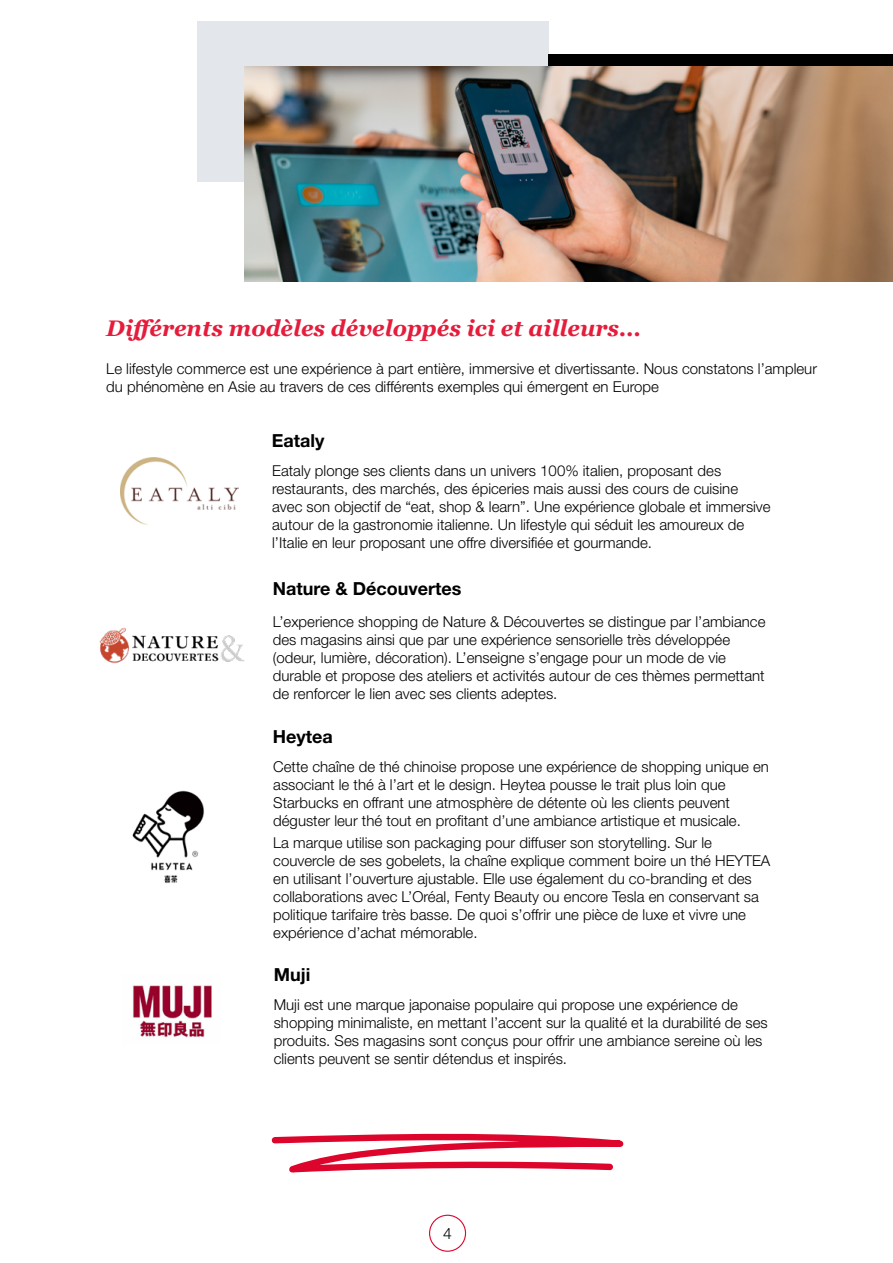
<style>
.page{position:relative;width:893px;height:1263px;background:#fff}
.page>*{position:absolute;margin:0;border:0;box-sizing:border-box;transform-origin:0 0}
.t1{font:italic 700 22.5px "Georgia";color:#e51c3b}
.t2{font:700 18px "Helvetica Neue LT Pro";color:#000}
.t3{font:300 15.75px "Helvetica Neue LT Std";color:#000}
.t4{font:300 15px/18px "Helvetica Neue LT Std";color:#000}
</style>
<div class="page">
<div style="left:429px;top:1215px;width:37px;height:37px;border:1px solid #dd052b;border-radius:50%"></div>
<svg style="left:271px;top:1133px;width:353px;height:39px"></svg>
<div style="left:197px;top:21px;width:352px;height:151px;background:#e3e7eb"></div>
<div style="left:549px;top:54px;width:344px;height:25px;background:#000"></div>
<img style="left:244px;top:67px;width:649px;height:214px">
<img style="left:120px;top:458px;width:118px;height:66px">
<img style="left:132px;top:790px;width:72px;height:93px">
<img style="left:132px;top:984px;width:80px;height:54px">
<img style="left:99px;top:627px;width:146px;height:37px">
<h1 class="t1" style="left:106px;top:313px;width:537px">Différents modèles développés ici et ailleurs...</h1>
<p class="t4" style="left:106px;top:360px;width:712px">Le lifestyle commerce est une expérience à part entière, immersive et divertissante. Nous constatons l’ampleur du phénomène en Asie au travers de ces différents exemples qui émergent en Europe</p>
<p class="t2" style="left:272px;top:429px;width:54px">Eataly</p>
<p class="t4" style="left:272px;top:461px;width:500px">Eataly plonge ses clients dans un univers 100% italien, proposant des restaurants, des marchés, des épiceries mais aussi des cours de cuisine avec son objectif de “eat, shop &amp; learn”. Une expérience globale et immersive autour de la gastronomie italienne. Un lifestyle qui séduit les amoureux de l’Italie en leur proposant une offre diversifiée et gourmande.</p>
<p class="t2" style="left:273px;top:578px;width:190px">Nature &amp; Découvertes</p>
<p class="t4" style="left:273px;top:613px;width:494px">L’experience shopping de Nature &amp; Découvertes se distingue par l’ambiance des magasins ainsi que par une expérience sensorielle très développée (odeur, lumière, décoration). L’enseigne s’engage pour un mode de vie durable et propose des ateliers et activités autour de ces thèmes permettant de renforcer le lien avec ses clients adeptes.</p>
<p class="t2" style="left:273px;top:725px;width:62px">Heytea</p>
<p class="t4" style="left:273px;top:757px;width:497px">Cette chaîne de thé chinoise propose une expérience de shopping unique en associant le thé à l’art et le design. Heytea pousse le trait plus loin que Starbucks en offrant une atmosphère de détente où les clients peuvent déguster leur thé tout en profitant d’une ambiance artistique et musicale.</p>
<p class="t4" style="left:273px;top:833px;width:499px">La marque utilise son packaging pour diffuser son storytelling. Sur le couvercle de ses gobelets, la chaîne explique comment boire un thé HEYTEA en utilisant l’ouverture ajustable. Elle use également du co-branding et des collaborations avec L’Oréal, Fenty Beauty ou encore Tesla en conservant sa politique tarifaire très basse. De quoi s’offrir une pièce de luxe et vivre une expérience d’achat mémorable.</p>
<p class="t2" style="left:274px;top:963px;width:38px">Muji</p>
<p class="t4" style="left:274px;top:995px;width:495px">Muji est une marque japonaise populaire qui propose une expérience de shopping minimaliste, en mettant l’accent sur la qualité et la durabilité de ses produits. Ses magasins sont conçus pour offrir une ambiance sereine où les clients peuvent se sentir détendus et inspirés.</p>
<p class="t3" style="left:443px;top:1223px;width:10px">4</p>
</div>
